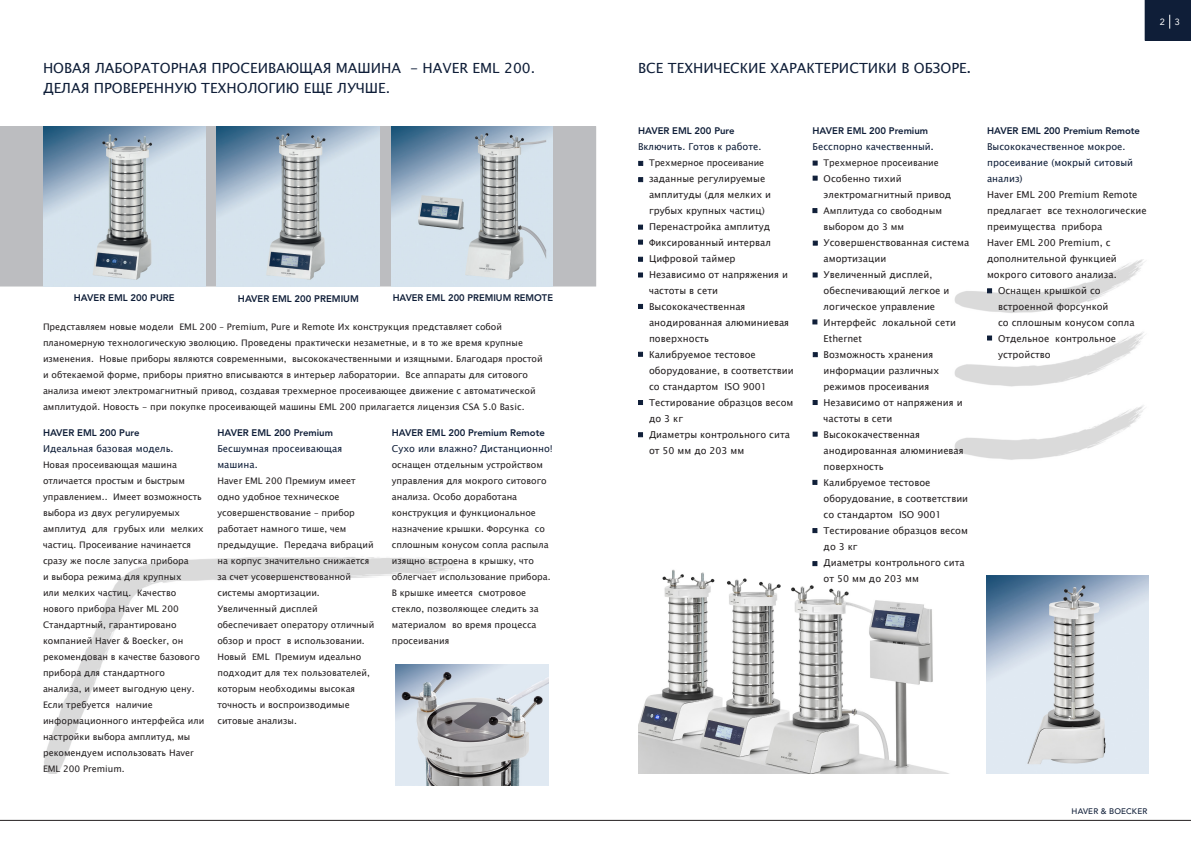
<style>
.page{position:relative;width:1191px;height:842px;background:#fff}
.page>*{position:absolute;margin:0;border:0;box-sizing:border-box;transform-origin:0 0}
.t1{font:14px "Lucida Sans Unicode";color:#0f1e38}
.t2{font:9.5px/16px "Lucida Sans Unicode";color:#231f20}
.t3{font:9.5px/16px "Lucida Sans Unicode";color:#0f1e38}
.t4{font:800 9.5px "Avenir LT Std";color:#0f1e38}
.t5{font:9.3px/16px "Lucida Sans Unicode";color:#231f20}
.t6{font:9.2px/16px "Lucida Sans Unicode";color:#231f20}
.t7{font:9px/16px "Lucida Sans Unicode";color:#231f20}
.t8{font:9px "Avenir LT Std";color:#fff}
.t9{font:500 8px "Avenir LT Std";letter-spacing:.02em;color:#0f1e38}
.s1{font-family:"Avenir LT Std";font-weight:800}
</style>
<div class="page">
<img style="left:954px;top:259px;width:191px;height:201px">
<img style="left:638px;top:562px;width:311px;height:212px">
<img style="left:44px;top:557px;width:417px;height:217px">
<hr style="left:0;top:820px;width:1191px;height:1px;background:#231f20">
<svg style="left:638px;top:161px;width:5px;height:5px"></svg>
<svg style="left:638px;top:177px;width:5px;height:5px"></svg>
<svg style="left:638px;top:225px;width:5px;height:5px"></svg>
<svg style="left:638px;top:257px;width:5px;height:5px"></svg>
<svg style="left:812px;top:161px;width:5px;height:5px"></svg>
<div style="left:0;top:126px;width:596px;height:160px;background:#bcbdc0"></div>
<img style="left:395px;top:664px;width:154px;height:121px">
<img style="left:44px;top:126px;width:161px;height:160px">
<img style="left:217px;top:126px;width:162px;height:160px">
<img style="left:391px;top:126px;width:162px;height:160px">
<svg style="left:812px;top:241px;width:5px;height:5px"></svg>
<svg style="left:812px;top:400px;width:5px;height:5px"></svg>
<svg style="left:812px;top:272px;width:5px;height:5px"></svg>
<svg style="left:812px;top:176px;width:5px;height:5px"></svg>
<svg style="left:987px;top:335px;width:5px;height:5px"></svg>
<svg style="left:638px;top:272px;width:5px;height:5px"></svg>
<svg style="left:812px;top:319px;width:5px;height:5px"></svg>
<svg style="left:638px;top:304px;width:5px;height:5px"></svg>
<div style="left:1144px;top:0;width:47px;height:41px;background:#0f1e38"></div>
<svg style="left:987px;top:288px;width:5px;height:5px"></svg>
<svg style="left:638px;top:352px;width:5px;height:5px"></svg>
<svg style="left:812px;top:208px;width:5px;height:5px"></svg>
<svg style="left:812px;top:352px;width:5px;height:5px"></svg>
<svg style="left:812px;top:432px;width:5px;height:5px"></svg>
<svg style="left:638px;top:400px;width:5px;height:5px"></svg>
<svg style="left:638px;top:240px;width:5px;height:5px"></svg>
<svg style="left:638px;top:432px;width:5px;height:5px"></svg>
<svg style="left:812px;top:480px;width:5px;height:5px"></svg>
<svg style="left:812px;top:561px;width:5px;height:5px"></svg>
<svg style="left:812px;top:528px;width:5px;height:5px"></svg>
<img style="left:986px;top:575px;width:162px;height:198px">
<h1 class="t1" style="left:43px;top:57px;width:21px">Нова</h1>
<h1 class="t1" style="left:82px;top:57px;width:24px">я лабораторна</h1>
<h1 class="t1" style="left:198px;top:57px;width:24px">я просеива</h1>
<h1 class="t1" style="left:286px;top:57px;width:96px">ющая машина</h1>
<h1 class="t1" style="left:410px;top:57px;width:126px">- HAVER EML 200.</h1>
<h1 class="t1" style="left:43px;top:77px;width:21px">Дела</h1>
<h1 class="t1" style="left:81px;top:77px;width:23px">я проверенну</h1>
<h1 class="t1" style="left:183px;top:77px;width:29px">ю техноло</h1>
<h1 class="t1" style="left:268px;top:77px;width:79px">гию еще луч</h1>
<h1 class="t1" style="left:365px;top:77px;width:27px">ше.</h1>
<p class="t4" style="left:74px;top:292px;width:102px">HAVER EML 200 PURE</p>
<p class="t4" style="left:238px;top:293px;width:122px">HAVER EML 200 PREMIUM</p>
<p class="t4" style="left:393px;top:292px;width:162px">HAVER EML 200 PREMIUM REMOTE</p>
<p class="t7" style="left:43px;top:319px;width:501px">Представляем новые модели EML 200 – Premium, Pure и Remote Их конструкция представляет собой планомерную технологическую эволюцию. Проведены практически незаметные, и в то же время крупные изменения. Новые приборы являются современными, высококачественными и изящными. Благодаря простой и обтекаемой форме, приборы приятно вписываются в интерьер лаборатории. Все аппараты для ситового анализа имеют электромагнитный привод, создавая трехмерное просеивающее движение с автоматической амплитудой. Новость - при покупке просеивающей машины EML 200 прилагается лицензия CSA 5.0 Basic.</p>
<p class="t4" style="left:43px;top:427px;width:98px">HAVER EML 200 Pure</p>
<p class="t3" style="left:43px;top:441px;width:132px">Идеальная базовая модель.</p>
<p class="t7" style="left:43px;top:457px;width:163px">Новая просеивающая машина отличается простым и быстрым управлением.. Имеет возможность выбора из двух регулируемых амплитуд для грубых или мелких частиц. Просеивание начинается сразу же после запуска прибора<br>и выбора режима для крупных<br>или мелких частиц. Качество нового прибора Haver ML 200<br>Стандартный, гарантировано компанией Haver &amp; Boecker, он рекомендован в качестве базового прибора для стандартного анализа, и имеет выгодную цену.<br>Если требуется наличие информационного интерфейса или настройки выбора амплитуд, мы рекомендуем использовать Haver<br>ЕML 200 Premium.</p>
<p class="t4" style="left:217px;top:427px;width:117px">HAVER EML 200 Premium</p>
<p class="t3" style="left:217px;top:441px;width:126px">Бесшумная просеивающая машина.</p>
<p class="t7" style="left:217px;top:473px;width:158px">Haver EML 200 Премиум имеет одно удобное техническое усовершенствование – прибор работает намного тише, чем предыдущие. Передача вибраций на корпус значительно снижается за счет усовершенствованной системы амортизации.<br>Увеличенный дисплей обеспечивает оператору отличный обзор и прост в использовании.<br>Новый EML Премиум идеально подходит для тех пользователей, которым необходимы высокая точность и воспроизводимые ситовые анализы.</p>
<p class="t4" style="left:392px;top:427px;width:154px">HAVER EML 200 Premium Remote</p>
<p class="t3" style="left:392px;top:441px;width:163px">Сухо или влажно? Дистанционно!</p>
<p class="t7" style="left:392px;top:457px;width:160px">оснащен отдельным устройством управления для мокрого ситового анализа. Особо доработана конструкция и функциональное назначение крышки. Форсунка со сплошным конусом сопла распыла изящно встроена в крышку, что облегчает использование прибора.<br>В крышке имеется смотровое стекло, позволяющее следить за материалом во время процесса просеивания</p>
<h1 class="t1" style="left:638px;top:57px;width:334px">ВСЕ ТЕХНИЧЕСКИЕ ХАРАКТЕРИСТИКИ В ОБЗОРЕ<span class="s1">.</span></h1>
<p class="t8" style="left:1159px;top:16px;width:22px">2 3</p>
<p class="t4" style="left:638px;top:125px;width:98px">HAVER EML 200 Pure</p>
<p class="t3" style="left:638px;top:138px;width:125px">Включить. Готов к работе.</p>
<p class="t6" style="left:649px;top:154px;width:117px">Трехмерное просеивание</p>
<p class="t2" style="left:649px;top:170px;width:146px">заданные регулируемые амплитуды (для мелких и грубых крупных частиц)<br>Перенастройка амплитуд<br>Фиксированный интервал<br>Цифровой таймер<br>Независимо от напряжения и частоты в сети<br>Высококачественная анодированная алюминиевая поверхность<br>Калибруемое тестовое оборудование, в соответствии со стандартом ISO 9001<br>Тестирование образцов весом до 3 кг<br>Диаметры контрольного сита от 50 мм до 203 мм</p>
<p class="t4" style="left:812px;top:125px;width:117px">HAVER EML 200 Premium</p>
<p class="t3" style="left:812px;top:138px;width:123px">Бесспорно качественный<span class="s1">.</span></p>
<p class="t6" style="left:823px;top:154px;width:117px">Трехмерное просеивание</p>
<p class="t5" style="left:823px;top:170px;width:129px">Особенно тихий электромагнитный привод</p>
<p class="t6" style="left:823px;top:202px;width:120px">Амплитуда со свободным выбором до 3 мм</p>
<p class="t2" style="left:823px;top:234px;width:147px">Усовершенствованная система амортизации<br>Увеличенный дисплей, обеспечивающий легкое и логическое управление<br>Интерфейс локальной сети<br>Ethernet<br>Возможность хранения информации различных режимов просеивания<br>Независимо от напряжения и частоты в сети<br>Высококачественная анодированная алюминиевая поверхность<br>Калибруемое тестовое оборудование, в соответствии со стандартом ISO 9001<br>Тестирование образцов весом до 3 кг<br>Диаметры контрольного сита от 50 мм до 203 мм</p>
<p class="t4" style="left:987px;top:125px;width:154px">HAVER EML 200 Premium Remote</p>
<p class="t3" style="left:987px;top:138px;width:148px">Высококачественное мокрое. просеивание (мокрый ситовый анализ)</p>
<p class="t2" style="left:987px;top:186px;width:152px">Haver EML 200 Premium Remote</p>
<p class="t2" style="left:987px;top:202px;width:161px">предлагает все технологические</p>
<p class="t2" style="left:987px;top:218px;width:117px">преимущества прибора</p>
<p class="t2" style="left:987px;top:234px;width:125px">Haver EML 200 Premium, с</p>
<p class="t2" style="left:987px;top:250px;width:131px">дополнительной функцией</p>
<p class="t2" style="left:987px;top:266px;width:131px">мокрого ситового анализа.</p>
<p class="t2" style="left:998px;top:282px;width:104px">Оснащен крышкой со</p>
<p class="t2" style="left:998px;top:298px;width:112px">встроенной форсункой</p>
<p class="t2" style="left:998px;top:314px;width:138px">со сплошным конусом сопла</p>
<p class="t2" style="left:998px;top:330px;width:120px">Oтдельное контрольное</p>
<p class="t2" style="left:998px;top:346px;width:54px">устройство</p>
<p class="t9" style="left:1071px;top:806px;width:77px">HAVER &amp; BOECKER</p>
</div>
